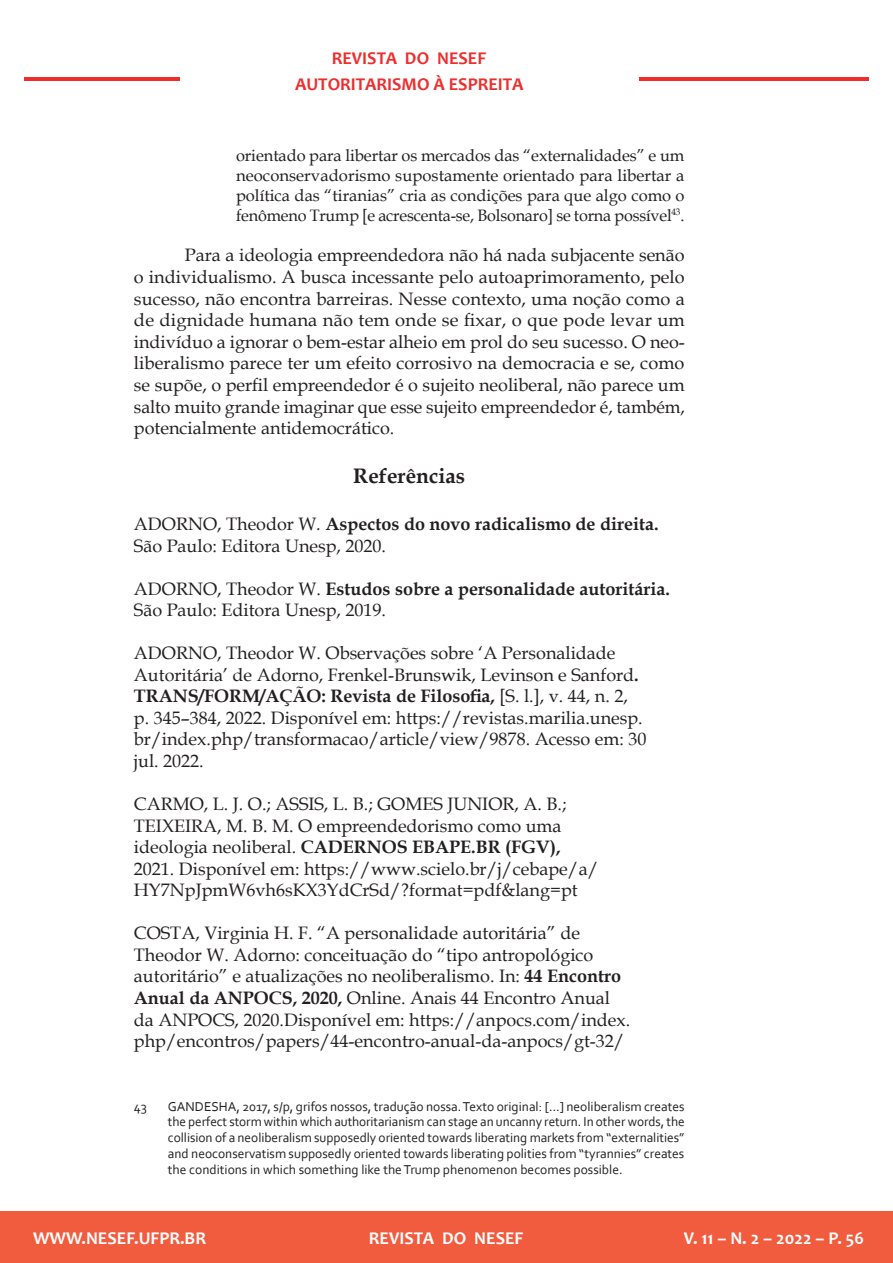
<style>
.page{position:relative;width:893px;height:1263px;background:#fff}
.page>*{position:absolute;margin:0;border:0;box-sizing:border-box;transform-origin:0 0}
.t1{font:700 21px "Book Antiqua";color:#231f20}
.t2{font:18px/21.6px "Book Antiqua";color:#231f20}
.t3{font:700 18px "Candara";color:#fff}
.t4{font:700 18px/25.8px "Candara";color:#ee2d2d;text-align:center}
.t5{font:16.5px/20px "Book Antiqua";letter-spacing:-.01em;color:#231f20;text-align:justify}
.t6{font:13.5px/15.8px "Corbel";color:#231f20;text-align:justify}
.s1{font-style:italic}
.s2{font-weight:700}
</style>
<div class="page">
<div style="left:0;top:1212px;width:893px;height:51px;background:#f15b3e"></div>
<hr style="left:25px;top:77px;width:155px;height:4px;background:#ee2d2d">
<hr style="left:639px;top:77px;width:229px;height:4px;background:#ee2d2d">
<p class="t4" style="left:295px;top:45px;width:230px">REVISTA DO NESEF<br>AUTORITARISMO À ESPREITA</p>
<p class="t5" style="left:236px;top:145px;width:450px">orientado para libertar os mercados das “externalidades” e um neoconservadorismo supostamente orientado para libertar a política das “tiranias” cria as condições para que algo como o fenômeno Trump [e acrescenta-se, Bolsonaro] se torna possível<sup>43</sup>.</p>
<p class="t2" style="left:134px;top:244px;width:552px;text-align:justify;text-indent:51px">Para a ideologia empreendedora não há nada subjacente senão o individualismo. A busca incessante pelo autoaprimoramento, pelo sucesso, não encontra barreiras. Nesse contexto, uma noção como a de dignidade humana não tem onde se fixar, o que pode levar um indivíduo a ignorar o bem-estar alheio em prol do seu sucesso. O neo&shy;liberalismo parece ter um efeito corrosivo na democracia e se, como se supõe, o perfil empreendedor é o sujeito neoliberal, não parece um salto muito grande imaginar que esse sujeito empreendedor é, também, potencialmente antidemocrático.</p>
<p class="t1" style="left:353px;top:462px;width:113px">Referências</p>
<p class="t2" style="left:134px;top:513px;width:526px">ADORNO, Theodor W<span class="s1">.</span> <span class="s2">Aspectos do novo radicalismo de direita.<br></span>São Paulo: Editora Unesp, 2020.</p>
<p class="t2" style="left:134px;top:577px;width:538px">ADORNO, Theodor W. <span class="s2">Estudos sobre a personalidade autoritária.<br></span>São Paulo: Editora Unesp, 2019.</p>
<p class="t2" style="left:134px;top:642px;width:514px">ADORNO, Theodor W. Observações sobre ‘A Personalidade Autoritária’ de Adorno, Frenkel-Brunswik, Levinson e Sanford<span class="s2">.<br>TRANS/FORM/AÇÃO: Revista de Filosofia,</span> [S. l.], v. 44, n. 2, p. 345–384, 2022. Disponível em: https://revistas.marilia.unesp. br/index.php/transformacao/article/view/9878. Acesso em: 30 jul. 2022.</p>
<p class="t2" style="left:134px;top:793px;width:466px">CARMO, L. J. O.; ASSIS, L. B.; GOMES JUNIOR, A. B.; TEIXEIRA, M. B. M. O empreendedorismo como uma ideologia neoliberal. <span class="s2">CADERNOS EBAPE.BR (FGV), </span>2021. Disponível em: https://www.scielo.br/j/cebape/a/ HY7NpJpmW6vh6sKX3YdCrSd/?format=pdf&amp;lang=pt</p>
<p class="t2" style="left:134px;top:922px;width:498px">COSTA, Virginia H. F. “A personalidade autoritária” de Theodor W. Adorno: conceituação do “tipo antropológico autoritário” e atualizações no neoliberalismo. In: <span class="s2">44 Encontro Anual da ANPOCS, 2020,</span> Online. Anais 44 Encontro Anual da ANPOCS, 2020.Disponível em: https://anpocs.com/index. php/encontros/papers/44-encontro-anual-da-anpocs/gt-32/</p>
<p class="t6" style="left:134px;top:1098px;width:15px">43</p>
<p class="t6" style="left:168px;top:1098px;width:518px">GANDESHA, 2017, s/p, grifos nossos, tradução nossa. Texto original: […] neoliberalism creates the perfect storm within which authoritarianism can stage an uncanny return. In other words, the collision of a neoliberalism supposedly oriented towards liberating markets from “externalities” and neoconservatism supposedly oriented towards liberating polities from “tyrannies” creates the conditions in which something like the Trump phenomenon becomes possible.</p>
<p class="t3" style="left:33px;top:1227px;width:175px">WWW.NESEF.UFPR.BR</p>
<p class="t3" style="left:369px;top:1227px;width:156px">REVISTA DO NESEF</p>
<p class="t3" style="left:684px;top:1227px;width:182px">V. 11 – N. 2 – 2022 – P. 56</p>
</div>
